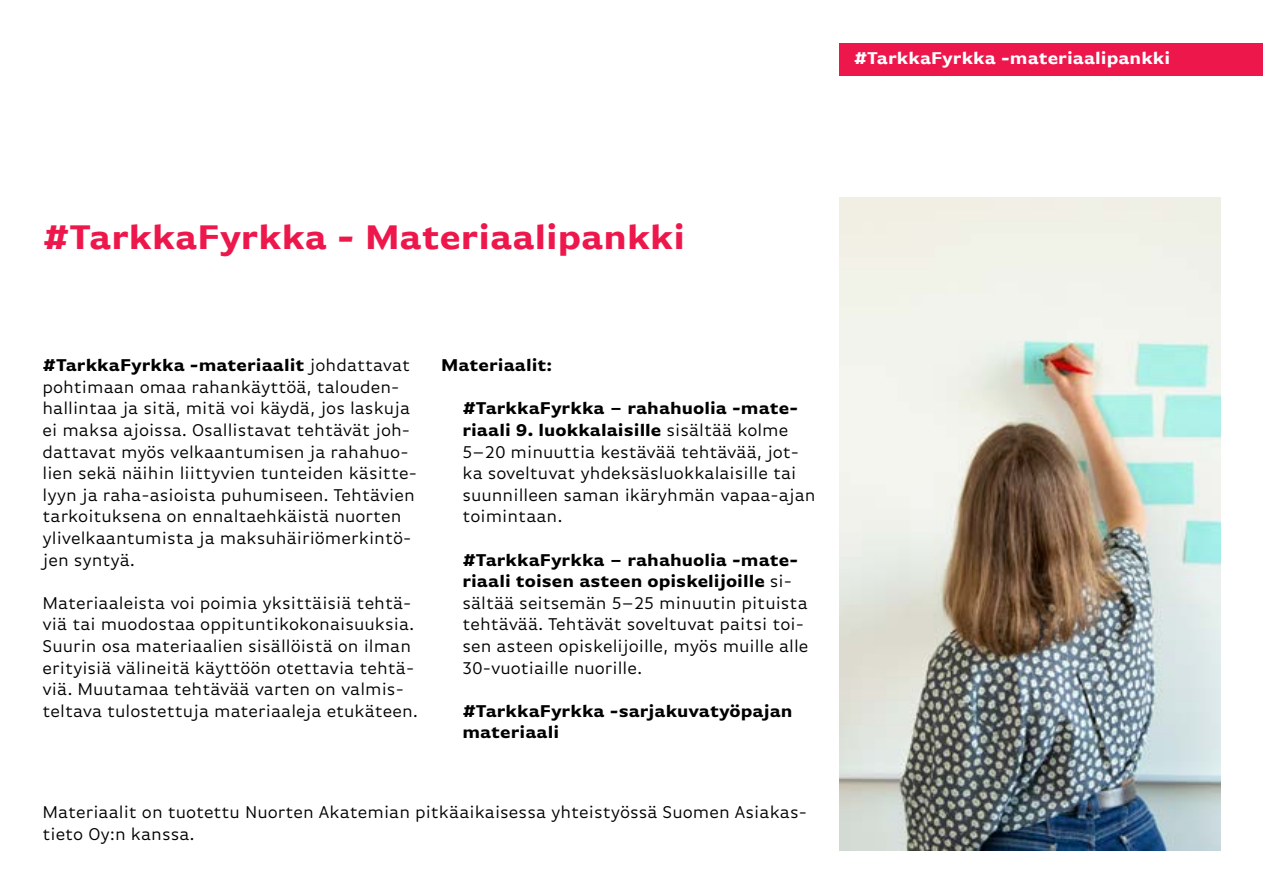
<style>
.page{position:relative;width:1263px;height:893px;background:#fff}
.page>*{position:absolute;margin:0;border:0;box-sizing:border-box;transform-origin:0 0}
.t1{font:700 36px "Basic Gothic Offc Pro";color:#ed174c}
.t2{font:18px/21.6px "Basic Gothic Pro";color:#000}
.t3{font:700 18px/21.6px "Basic Gothic Pro";color:#000}
.t4{font:700 18px "Basic Gothic Offc Pro";color:#fff}
.s1{font-weight:700}
</style>
<div class="page">
<div style="left:840px;top:43px;width:423px;height:33px;background:#ed174c"></div>
<img style="left:840px;top:197px;width:380px;height:653px">
<p class="t4" style="left:854px;top:48px;width:318px">#TarkkaFyrkka -materiaalipankki</p>
<h1 class="t1" style="left:43px;top:216px;width:644px">#TarkkaFyrkka - Materiaalipankki</h1>
<p class="t2" style="left:43px;top:354px;width:376px"><span class="s1">#TarkkaFyrkka -materiaalit</span> johdattavat pohtimaan omaa rahankäyttöä, talouden&shy;hallintaa ja sitä, mitä voi käydä, jos laskuja ei maksa ajoissa. Osallistavat tehtävät joh&shy;dattavat myös velkaantumisen ja rahahuo&shy;lien sekä näihin liittyvien tunteiden käsitte&shy;lyyn ja raha-asioista puhumiseen. Tehtävien tarkoituksena on ennaltaehkäistä nuorten ylivelkaantumista ja maksuhäiriömerkintö&shy;jen syntyä.</p>
<p class="t2" style="left:43px;top:592px;width:377px">Materiaaleista voi poimia yksittäisiä tehtä&shy;viä tai muodostaa oppituntikokonaisuuksia.<br>Suurin osa materiaalien sisällöistä on ilman erityisiä välineitä käyttöön otettavia tehtä&shy;viä. Muutamaa tehtävää varten on valmis&shy;teltava tulostettuja materiaaleja etukäteen.</p>
<p class="t3" style="left:441px;top:354px;width:113px">Materiaalit:</p>
<p class="t2" style="left:462px;top:398px;width:355px"><span class="s1">#TarkkaFyrkka – rahahuolia -mate&shy;riaali 9. luokkalaisille</span> sisältää kolme 5–20 minuuttia kestävää tehtävää, jot&shy;ka soveltuvat yhdeksäsluokkalaisille tai suunnilleen saman ikäryhmän vapaa-ajan toimintaan.</p>
<p class="t2" style="left:462px;top:549px;width:348px"><span class="s1">#TarkkaFyrkka – rahahuolia -mate&shy;riaali toisen asteen opiskelijoille</span> si&shy;sältää seitsemän 5–25 minuutin pituista tehtävää. Tehtävät soveltuvat paitsi toi&shy;sen asteen opiskelijoille, myös muille alle 30-vuotiaille nuorille.</p>
<p class="t3" style="left:462px;top:700px;width:332px">#TarkkaFyrkka -sarjakuvatyöpajan materiaali</p>
<p class="t2" style="left:43px;top:801px;width:766px">Materiaalit on tuotettu Nuorten Akatemian pitkäaikaisessa yhteistyössä Suomen Asiakas&shy;tieto Oy:n kanssa.</p>
</div>
